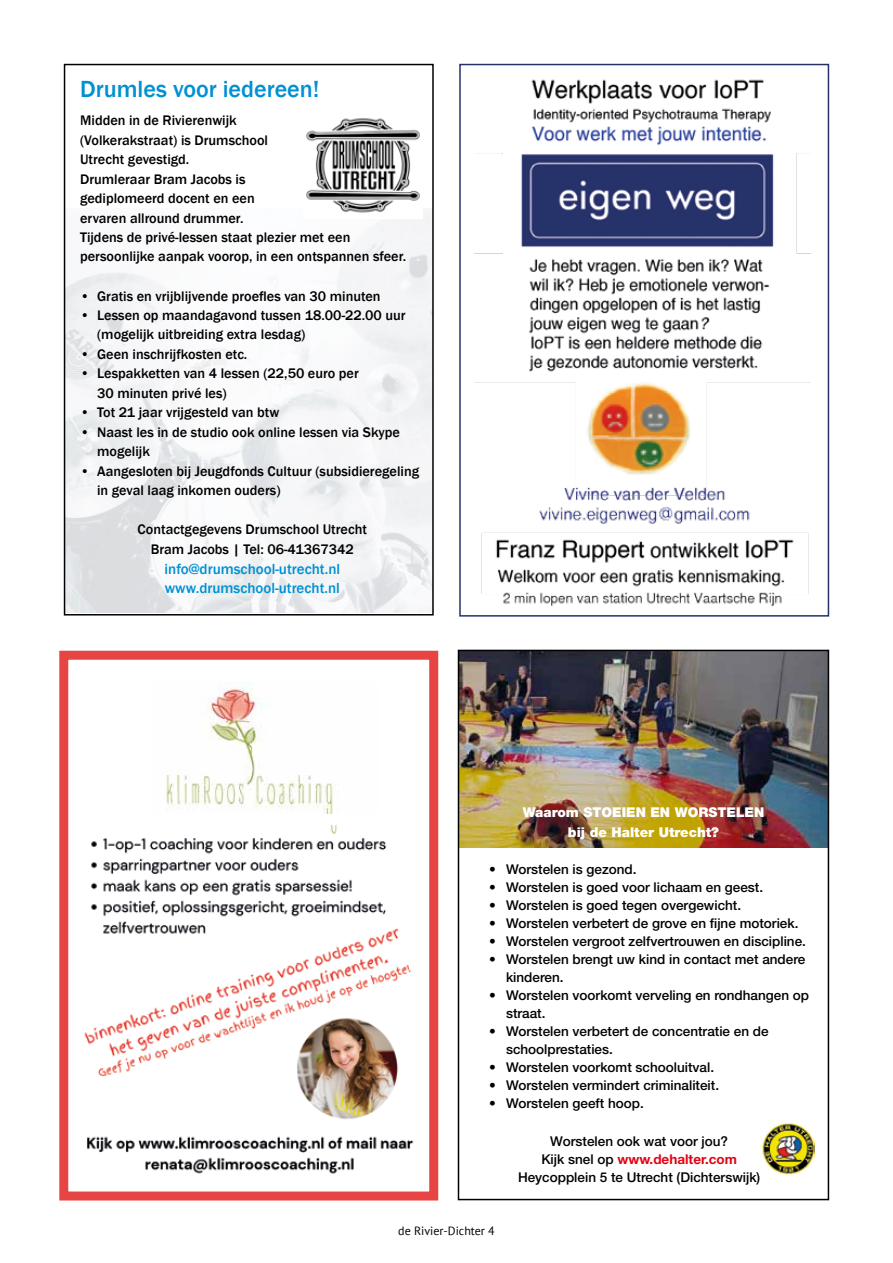
<style>
.page{position:relative;width:893px;height:1263px;background:#fff}
.page>*{position:absolute;margin:0;border:0;box-sizing:border-box;transform-origin:0 0}
.t1{font:500 24px "Franklin Gothic";color:#0090d4}
.t2{font:500 15px/19.5px "Franklin Gothic";color:#0090d4}
.t3{font:500 14.25px/19.5px "Franklin Gothic";color:#000}
.t4{font:500 13.5px/18px "Helvetica Neue LT Std";color:#000}
.t5{font:900 13.5px/19.5px "Helvetica Neue LT Std";color:#fff;text-align:center}
.t6{font:12px "PT Sans";color:#000}
.s1{font-weight:700;color:#e30413}
</style>
<div class="page">
<div style="left:459px;top:64px;width:370px;height:553px;border:2px solid #273169"></div>
<img style="left:474px;top:79px;width:336px;height:528px">
<img style="left:461px;top:653px;width:365px;height:195px">
<div style="left:458px;top:650px;width:371px;height:550px;border:2px solid #000"></div>
<img style="left:762px;top:1123px;width:52px;height:52px">
<img style="left:67px;top:210px;width:364px;height:402px">
<img style="left:303px;top:118px;width:119px;height:100px">
<div style="left:64px;top:64px;width:370px;height:551px;border:2px solid #000"></div>
<img style="left:84px;top:825px;width:330px;height:349px">
<div style="left:59px;top:651px;width:379px;height:549px;border:9px solid #e64544"></div>
<img style="left:166px;top:682px;width:168px;height:131px">
<h1 class="t1" style="left:80px;top:74px;width:241px">Drumles voor iedereen!</h1>
<p class="t3" style="left:80px;top:111px;width:328px">Midden in de Rivierenwijk<br>(Volkerakstraat) is Drumschool<br>Utrecht gevestigd.<br>Drumleraar Bram Jacobs is<br>gediplomeerd docent en een<br>ervaren allround drummer.<br>Tijdens de privé-lessen staat plezier met een persoonlijke aanpak voorop, in een ontspannen sfeer.</p>
<p class="t3" style="left:80px;top:286px;width:302px">• Gratis en vrijblijvende proefles van 30 minuten</p>
<p class="t3" style="left:97px;top:306px;width:310px;text-indent:-17px">• Lessen op maandagavond tussen 18.00-22.00 uur (mogelijk uitbreiding extra lesdag)</p>
<p class="t3" style="left:80px;top:345px;width:169px">• Geen inschrijfkosten etc.</p>
<p class="t3" style="left:97px;top:364px;width:263px;text-indent:-17px">• Lespakketten van 4 lessen (22,50 euro per<br>30 minuten privé les)</p>
<p class="t3" style="left:80px;top:403px;width:201px">• Tot 21 jaar vrijgesteld van btw</p>
<p class="t3" style="left:97px;top:423px;width:304px;text-indent:-17px">• Naast les in de studio ook online lessen via Skype mogelijk</p>
<p class="t3" style="left:97px;top:462px;width:323px;text-indent:-17px">• Aangesloten bij Jeugdfonds Cultuur (subsidieregeling in geval laag inkomen ouders)</p>
<p class="t3" style="left:138px;top:520px;width:231px;text-align:center">Contactgegevens Drumschool Utrecht<br>Bram Jacobs | Tel: 06-41367342</p>
<p class="t2" style="left:165px;top:559px;width:177px">info@drumschool-utrecht.nl www.drumschool-utrecht.nl</p>
<p class="t5" style="left:523px;top:802px;width:243px">Waarom STOEIEN EN WORSTELEN bij de Halter Utrecht?</p>
<p class="t4" style="left:489px;top:860px;width:149px">• Worstelen is gezond.</p>
<p class="t4" style="left:489px;top:878px;width:276px">• Worstelen is goed voor lichaam en geest.</p>
<p class="t4" style="left:489px;top:896px;width:254px">• Worstelen is goed tegen overgewicht.</p>
<p class="t4" style="left:489px;top:914px;width:311px">• Worstelen verbetert de grove en fijne motoriek.</p>
<p class="t4" style="left:489px;top:932px;width:318px">• Worstelen vergroot zelfvertrouwen en discipline.</p>
<p class="t4" style="left:506px;top:950px;width:301px;text-indent:-17px">• Worstelen brengt uw kind in contact met andere kinderen.</p>
<p class="t4" style="left:506px;top:986px;width:305px;text-indent:-17px">• Worstelen voorkomt verveling en rondhangen op straat.</p>
<p class="t4" style="left:506px;top:1022px;width:264px;text-indent:-17px">• Worstelen verbetert de concentratie en de schoolprestaties.</p>
<p class="t4" style="left:489px;top:1058px;width:227px">• Worstelen voorkomt schooluitval.</p>
<p class="t4" style="left:489px;top:1076px;width:232px">• Worstelen vermindert criminaliteit.</p>
<p class="t4" style="left:489px;top:1094px;width:156px">• Worstelen geeft hoop.</p>
<p class="t4" style="left:518px;top:1132px;width:244px;text-align:center">Worstelen ook wat voor jou?<br>Kijk snel op <span class="s1">www.dehalter.com<br></span>Heycopplein 5 te Utrecht (Dichterswijk)</p>
<p class="t6" style="left:398px;top:1223px;width:98px">de Rivier-Dichter 4</p>
</div>
